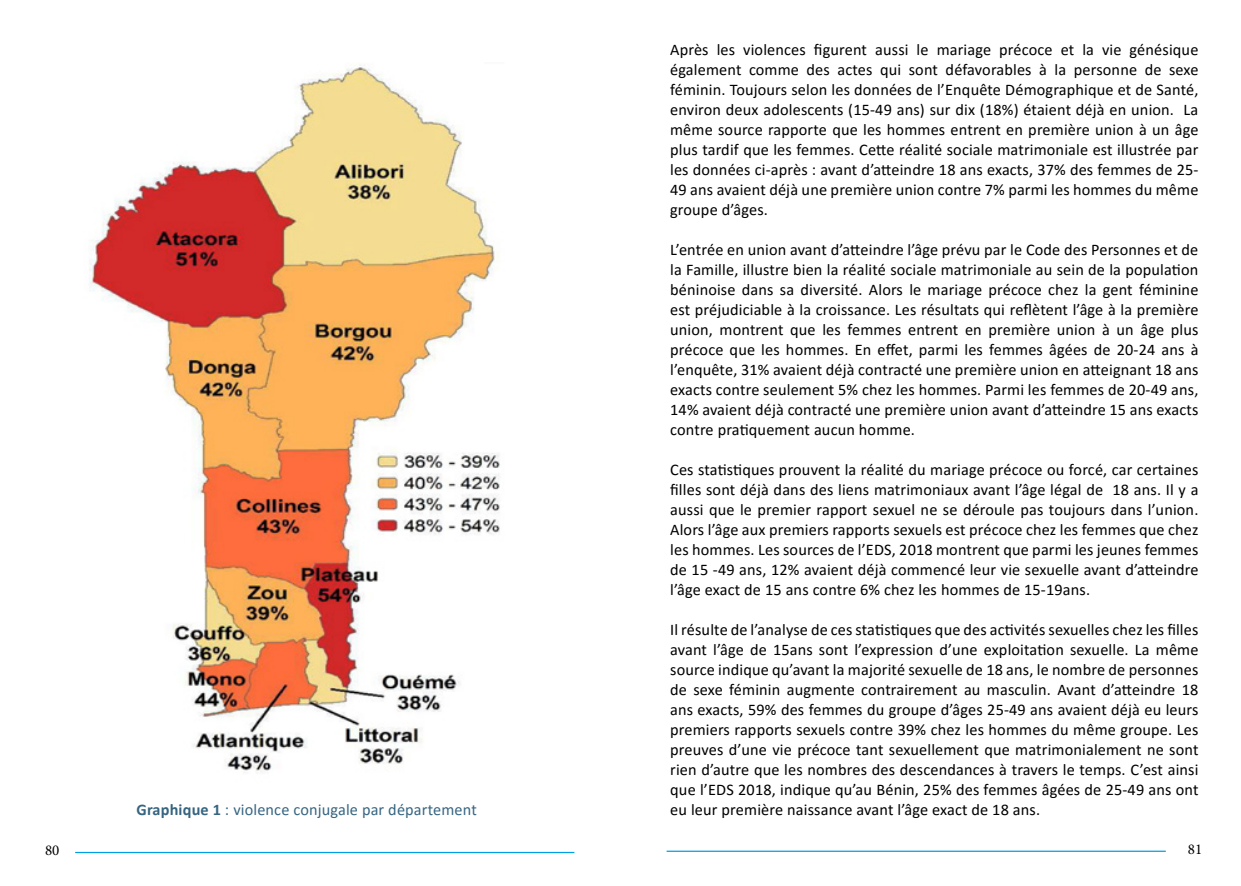
<style>
.page{position:relative;width:1241px;height:886px;background:#fff}
.page>*{position:absolute;margin:0;border:0;box-sizing:border-box;transform-origin:0 0}
.t1{font:16.25px/20px "Calibri";letter-spacing:.01em;color:#000;text-align:justify}
.t2{font:16.25px "Calibri";letter-spacing:.01em;color:#366581}
.t3{font:15px "Minion Pro";color:#000}
.s1{font-weight:700}
</style>
<div class="page">
<hr style="left:75px;top:852px;width:499px;height:1px;background:#009fe3">
<hr style="left:666px;top:850px;width:499px;height:2px;background:#009fe3">
<img style="left:89px;top:65px;width:411px;height:707px">
<p class="t2" style="left:136px;top:798px;width:342px"><span class="s1">Graphique 1</span> : violence conjugale par département</p>
<p class="t1" style="left:670px;top:39px;width:529px">Après les violences figurent aussi le mariage précoce et la vie génésique également comme des actes qui sont défavorables à la personne de sexe féminin. Toujours selon les données de l’Enquête Démographique et de Santé, environ deux adolescents (15-49 ans) sur dix (18%) étaient déjà en union. La même source rapporte que les hommes entrent en première union à un âge plus tardif que les femmes. Cette réalité sociale matrimoniale est illustrée par les données ci-après : avant d’atteindre 18 ans exacts, 37% des femmes de 25- 49 ans avaient déjà une première union contre 7% parmi les hommes du même groupe d’âges.</p>
<p class="t1" style="left:670px;top:239px;width:530px">L’entrée en union avant d’atteindre l’âge prévu par le Code des Personnes et de la Famille, illustre bien la réalité sociale matrimoniale au sein de la population béninoise dans sa diversité. Alors le mariage précoce chez la gent féminine est préjudiciable à la croissance. Les résultats qui reflètent l’âge à la première union, montrent que les femmes entrent en première union à un âge plus précoce que les hommes. En effet, parmi les femmes âgées de 20-24 ans à l’enquête, 31% avaient déjà contracté une première union en atteignant 18 ans exacts contre seulement 5% chez les hommes. Parmi les femmes de 20-49 ans, 14% avaient déjà contracté une première union avant d’atteindre 15 ans exacts contre pratiquement aucun homme.</p>
<p class="t1" style="left:670px;top:459px;width:530px">Ces statistiques prouvent la réalité du mariage précoce ou forcé, car certaines filles sont déjà dans des liens matrimoniaux avant l’âge légal de 18 ans. Il y a aussi que le premier rapport sexuel ne se déroule pas toujours dans l’union.<br>Alors l’âge aux premiers rapports sexuels est précoce chez les femmes que chez les hommes. Les sources de l’EDS, 2018 montrent que parmi les jeunes femmes de 15 -49 ans, 12% avaient déjà commencé leur vie sexuelle avant d’atteindre l’âge exact de 15 ans contre 6% chez les hommes de 15-19ans.</p>
<p class="t1" style="left:670px;top:619px;width:530px">Il résulte de l’analyse de ces statistiques que des activités sexuelles chez les filles avant l’âge de 15ans sont l’expression d’une exploitation sexuelle. La même source indique qu’avant la majorité sexuelle de 18 ans, le nombre de personnes de sexe féminin augmente contrairement au masculin. Avant d’atteindre 18 ans exacts, 59% des femmes du groupe d’âges 25-49 ans avaient déjà eu leurs premiers rapports sexuels contre 39% chez les hommes du même groupe. Les preuves d’une vie précoce tant sexuellement que matrimonialement ne sont rien d’autre que les nombres des descendances à travers le temps. C’est ainsi que l’EDS 2018, indique qu’au Bénin, 25% des femmes âgées de 25-49 ans ont eu leur première naissance avant l’âge exact de 18 ans.</p>
<p class="t3" style="left:45px;top:840px;width:16px">80</p>
<p class="t3" style="left:1187px;top:839px;width:16px">81</p>
</div>
